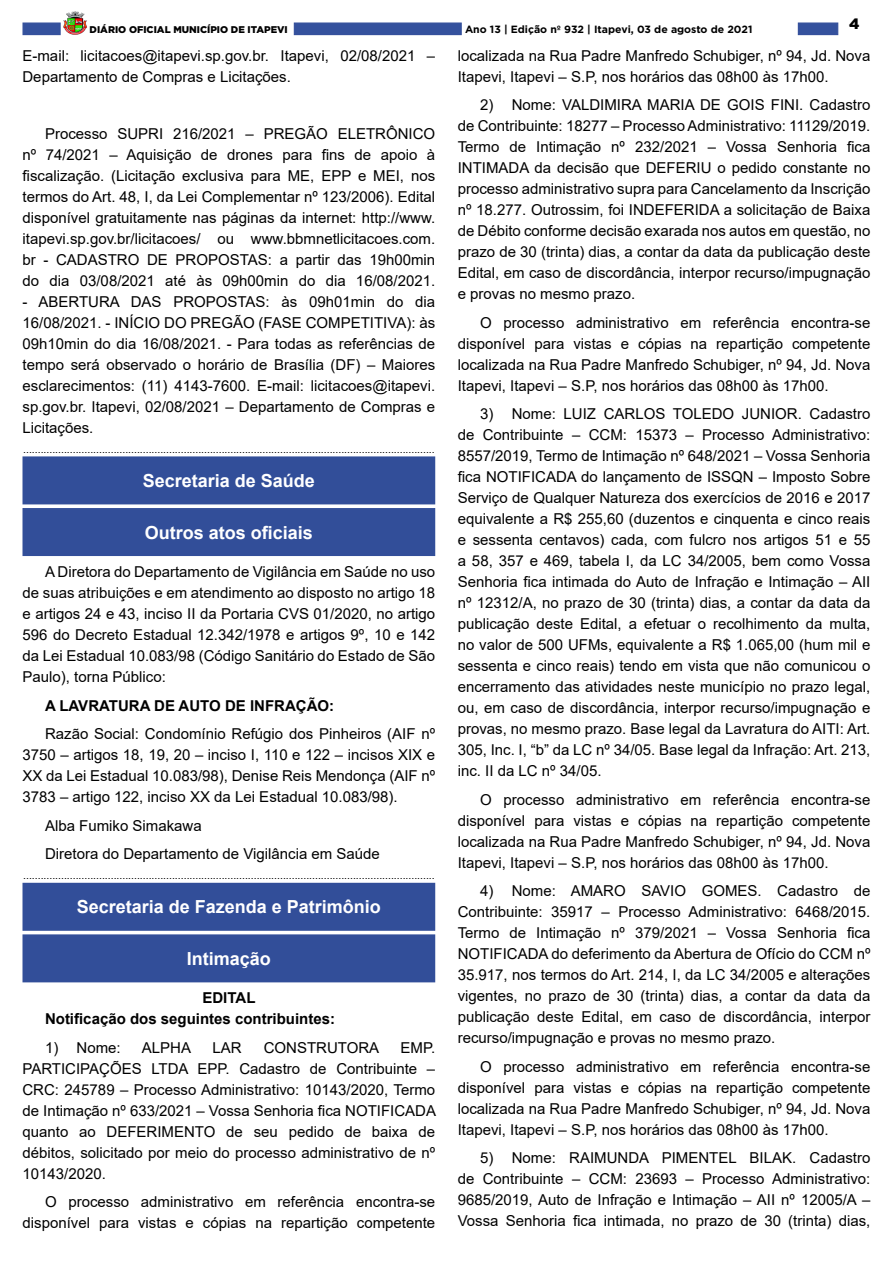
<style>
.page{position:relative;width:893px;height:1263px;background:#fff}
.page>*{position:absolute;margin:0;border:0;box-sizing:border-box;transform-origin:0 0}
.t1{font:700 18px "Arial";color:#fff}
._2_-_Corpo{font:15px/21px "Arial";color:#000;text-align:justify}
._6_-_Corpo_Negrito{font:700 15px "Arial";color:#000}
._1_-_Cabeçalho{font:700 15px "Arial";color:#000}
.t2{font:900 15px "Gotham";color:#000}
._4_-_Fim{font:10.5px "Arial";color:#000}
.t3{font:700 10.5px "Gotham";color:#000}
.t4{font:900 9.75px "Gotham";color:#000}
</style>
<div class="page">
<div style="left:22px;top:23px;width:39px;height:12px;background:#34519d;border:1px solid #334f9b"></div>
<div style="left:798px;top:23px;width:40px;height:12px;background:#34519d"></div>
<img style="left:63px;top:11px;width:24px;height:24px">
<div style="left:294px;top:23px;width:168px;height:12px;background:#34519d"></div>
<div style="left:23px;top:457px;width:412px;height:47px;background:#324e99"></div>
<div style="left:22px;top:456px;width:413px;height:48px;border:1px solid #324e99"></div>
<div style="left:23px;top:509px;width:412px;height:46px;background:#324e99"></div>
<div style="left:22px;top:508px;width:413px;height:48px;border:1px solid #324e99"></div>
<div style="left:23px;top:883px;width:412px;height:47px;background:#324e99"></div>
<div style="left:22px;top:883px;width:413px;height:48px;border:1px solid #324e99"></div>
<div style="left:23px;top:935px;width:412px;height:47px;background:#324e99"></div>
<div style="left:22px;top:934px;width:413px;height:48px;border:1px solid #324e99"></div>
<p class="t4" style="left:90px;top:23px;width:200px">DIÁRIO OFICIAL MUNICÍPIO DE ITAPEVI</p>
<p class="t3" style="left:465px;top:22px;width:289px">Ano 13 | Edição nº 932 | Itapevi, 03 de agosto de 2021</p>
<p class="t2" style="left:849px;top:13px;width:12px">4</p>
<p class="_2_-_Corpo" style="left:22px;top:45px;width:414px">E-mail: licitacoes@itapevi.sp.gov.br. Itapevi, 02/08/2021 –<br>Departamento de Compras e Licitações.</p>
<p class="_2_-_Corpo" style="left:22px;top:123px;width:414px;text-indent:22px">Processo SUPRI 216/2021 – PREGÃO ELETRÔNICO nº 74/2021 – Aquisição de drones para fins de apoio à fiscalização. (Licitação exclusiva para ME, EPP e MEI, nos termos do Art. 48, I, da Lei Complementar nº 123/2006). Edital disponível gratuitamente nas páginas da internet: http://www. itapevi.sp.gov.br/licitacoes/ ou www.bbmnetlicitacoes.com. br - CADASTRO DE PROPOSTAS: a partir das 19h00min do dia 03/08/2021 até às 09h00min do dia 16/08/2021.</p>
<p class="_2_-_Corpo" style="left:22px;top:291px;width:414px">- ABERTURA DAS PROPOSTAS: às 09h01min do dia 16/08/2021. - INÍCIO DO PREGÃO (FASE COMPETITIVA): às 09h10min do dia 16/08/2021. - Para todas as referências de tempo será observado o horário de Brasília (DF) – Maiores esclarecimentos: (11) 4143-7600. E-mail: licitacoes@itapevi. sp.gov.br. Itapevi, 02/08/2021 – Departamento de Compras e Licitações.</p>
<p class="_4_-_Fim" style="left:23px;top:442px;width:413px">.............................................................................................................................................</p>
<p class="t1" style="left:143px;top:468px;width:174px">Secretaria de Saúde</p>
<p class="t1" style="left:145px;top:520px;width:170px">Outros atos oficiais</p>
<p class="_2_-_Corpo" style="left:22px;top:561px;width:414px;text-indent:22px">A Diretora do Departamento de Vigilância em Saúde no uso de suas atribuições e em atendimento ao disposto no artigo 18 e artigos 24 e 43, inciso II da Portaria CVS 01/2020, no artigo 596 do Decreto Estadual 12.342/1978 e artigos 9º, 10 e 142 da Lei Estadual 10.083/98 (Código Sanitário do Estado de São Paulo), torna Público:</p>
<p class="_6_-_Corpo_Negrito" style="left:45px;top:695px;width:291px">A LAVRATURA DE AUTO DE INFRAÇÃO:</p>
<p class="_2_-_Corpo" style="left:22px;top:723px;width:414px;text-indent:22px">Razão Social: Condomínio Refúgio dos Pinheiros (AIF nº 3750 – artigos 18, 19, 20 – inciso I, 110 e 122 – incisos XIX e XX da Lei Estadual 10.083/98), Denise Reis Mendonça (AIF nº 3783 – artigo 122, inciso XX da Lei Estadual 10.083/98).</p>
<p class="_2_-_Corpo" style="left:45px;top:815px;width:158px">Alba Fumiko Simakawa</p>
<p class="_2_-_Corpo" style="left:45px;top:843px;width:336px">Diretora do Departamento de Vigilância em Saúde</p>
<p class="_4_-_Fim" style="left:23px;top:868px;width:413px">.............................................................................................................................................</p>
<p class="t1" style="left:77px;top:894px;width:306px">Secretaria de Fazenda e Patrimônio</p>
<p class="t1" style="left:187px;top:946px;width:86px">Intimação</p>
<p class="_1_-_Cabeçalho" style="left:202px;top:987px;width:55px">EDITAL</p>
<p class="_6_-_Corpo_Negrito" style="left:45px;top:1008px;width:292px">Notificação dos seguintes contribuintes:</p>
<p class="_2_-_Corpo" style="left:45px;top:1037px;width:77px">1) Nome:</p>
<p class="_2_-_Corpo" style="left:142px;top:1037px;width:51px">ALPHA</p>
<p class="_2_-_Corpo" style="left:212px;top:1037px;width:31px">LAR</p>
<p class="_2_-_Corpo" style="left:264px;top:1037px;width:117px">CONSTRUTORA</p>
<p class="_2_-_Corpo" style="left:22px;top:1037px;width:415px;text-indent:378px">EMP.<br>PARTICIPAÇÕES LTDA EPP. Cadastro de Contribuinte – CRC: 245789 – Processo Administrativo: 10143/2020, Termo de Intimação nº 633/2021 – Vossa Senhoria fica NOTIFICADA quanto ao DEFERIMENTO de seu pedido de baixa de débitos, solicitado por meio do processo administrativo de nº 10143/2020.</p>
<p class="_2_-_Corpo" style="left:22px;top:1191px;width:414px;text-align:right">O processo administrativo em referência encontra-se disponível para vistas e cópias na repartição competente</p>
<p class="_2_-_Corpo" style="left:458px;top:45px;width:414px">localizada na Rua Padre Manfredo Schubiger, nº 94, Jd. Nova<br>Itapevi, Itapevi – S.P, nos horários das 08h00 às 17h00.</p>
<p class="_2_-_Corpo" style="left:458px;top:94px;width:414px;text-indent:22px">2) Nome: VALDIMIRA MARIA DE GOIS FINI. Cadastro de Contribuinte: 18277 – Processo Administrativo: 11129/2019.<br>Termo de Intimação nº 232/2021 – Vossa Senhoria fica INTIMADA da decisão que DEFERIU o pedido constante no processo administrativo supra para Cancelamento da Inscrição nº 18.277. Outrossim, foi INDEFERIDA a solicitação de Baixa de Débito conforme decisão exarada nos autos em questão, no prazo de 30 (trinta) dias, a contar da data da publicação deste Edital, em caso de discordância, interpor recurso/impugnação e provas no mesmo prazo.</p>
<p class="_2_-_Corpo" style="left:458px;top:312px;width:414px;text-indent:22px">O processo administrativo em referência encontra-se disponível para vistas e cópias na repartição competente localizada na Rua Padre Manfredo Schubiger, nº 94, Jd. Nova Itapevi, Itapevi – S.P, nos horários das 08h00 às 17h00.</p>
<p class="_2_-_Corpo" style="left:458px;top:403px;width:414px;text-indent:22px">3) Nome: LUIZ CARLOS TOLEDO JUNIOR. Cadastro de Contribuinte – CCM: 15373 – Processo Administrativo:<br>8557/2019, Termo de Intimação nº 648/2021 – Vossa Senhoria fica NOTIFICADA do lançamento de ISSQN – Imposto Sobre Serviço de Qualquer Natureza dos exercícios de 2016 e 2017 equivalente a R$ 255,60 (duzentos e cinquenta e cinco reais e sessenta centavos) cada, com fulcro nos artigos 51 e 55 a 58, 357 e 469, tabela I, da LC 34/2005, bem como Vossa Senhoria fica intimada do Auto de Infração e Intimação – AII nº 12312/A, no prazo de 30 (trinta) dias, a contar da data da publicação deste Edital, a efetuar o recolhimento da multa, no valor de 500 UFMs, equivalente a R$ 1.065,00 (hum mil e sessenta e cinco reais) tendo em vista que não comunicou o encerramento das atividades neste município no prazo legal, ou, em caso de discordância, interpor recurso/impugnação e provas, no mesmo prazo. Base legal da Lavratura do AITI: Art.<br>305, Inc. I, “b” da LC nº 34/05. Base legal da Infração: Art. 213, inc. II da LC nº 34/05.</p>
<p class="_2_-_Corpo" style="left:458px;top:789px;width:414px;text-indent:22px">O processo administrativo em referência encontra-se disponível para vistas e cópias na repartição competente localizada na Rua Padre Manfredo Schubiger, nº 94, Jd. Nova Itapevi, Itapevi – S.P, nos horários das 08h00 às 17h00.</p>
<p class="_2_-_Corpo" style="left:458px;top:880px;width:414px;text-indent:22px">4) Nome: AMARO SAVIO GOMES. Cadastro de Contribuinte: 35917 – Processo Administrativo: 6468/2015.<br>Termo de Intimação nº 379/2021 – Vossa Senhoria fica NOTIFICADA do deferimento da Abertura de Ofício do CCM nº 35.917, nos termos do Art. 214, I, da LC 34/2005 e alterações vigentes, no prazo de 30 (trinta) dias, a contar da data da publicação deste Edital, em caso de discordância, interpor recurso/impugnação e provas no mesmo prazo.</p>
<p class="_2_-_Corpo" style="left:458px;top:1056px;width:414px;text-indent:22px">O processo administrativo em referência encontra-se disponível para vistas e cópias na repartição competente localizada na Rua Padre Manfredo Schubiger, nº 94, Jd. Nova Itapevi, Itapevi – S.P, nos horários das 08h00 às 17h00.</p>
<p class="_2_-_Corpo" style="left:458px;top:1147px;width:414px;text-indent:22px">5) Nome: RAIMUNDA PIMENTEL BILAK. Cadastro de Contribuinte – CCM: 23693 – Processo Administrativo:<br>9685/2019, Auto de Infração e Intimação – AII nº 12005/A – Vossa Senhoria fica intimada, no prazo de 30 (trinta) dias,</p>
</div>
